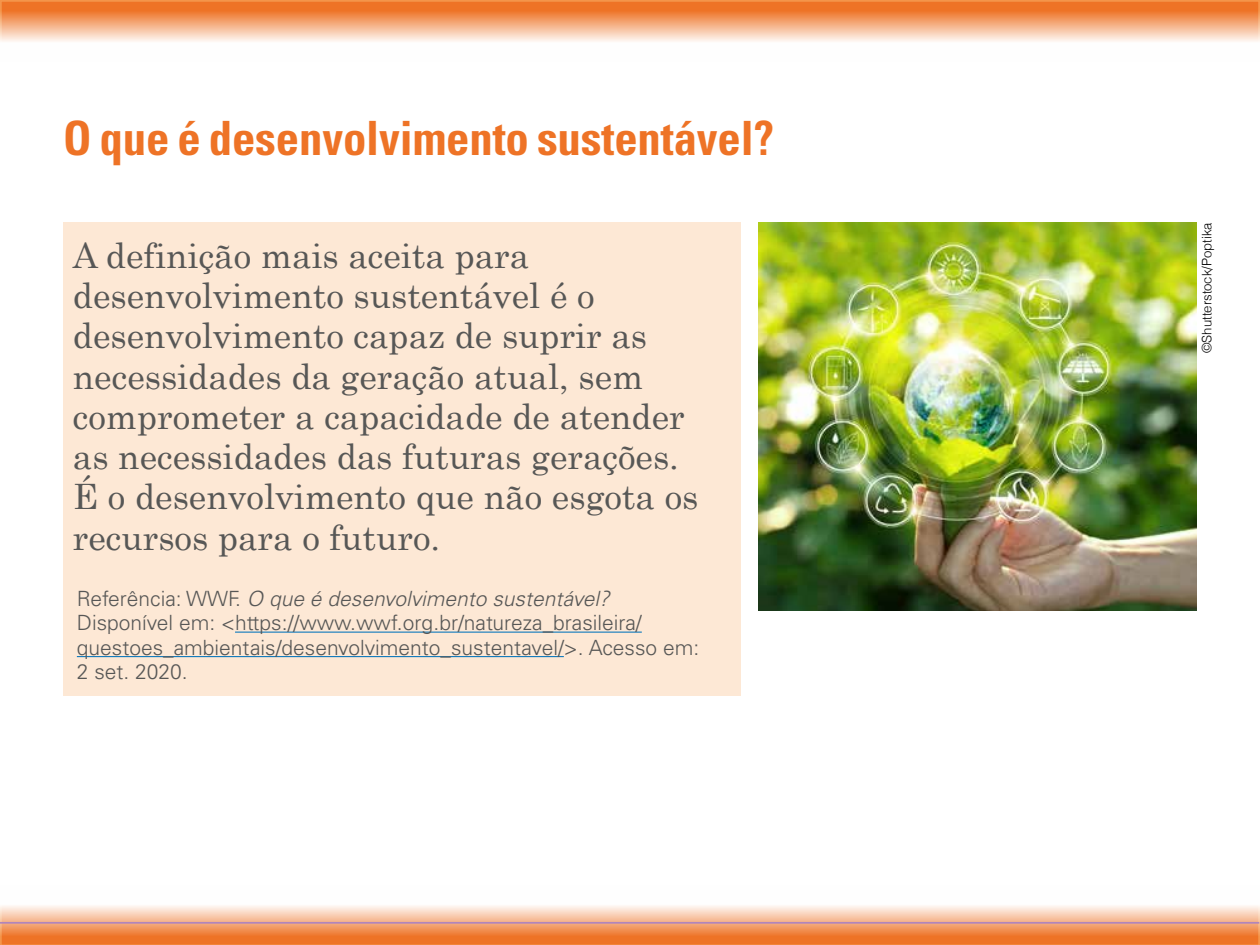
<style>
.page{position:relative;width:1260px;height:945px;background:#fff}
.page>*{position:absolute;margin:0;border:0;box-sizing:border-box;transform-origin:0 0}
.t1{font:700 condensed 47.25px "Univers LT Std";letter-spacing:-.005em;color:#ee7326}
.t2{font:35px/40.2px "Century";color:#575756}
.t3{font:300 21px/24.5px "Univers LT Std";color:#575756}
.t4{font:300 13.12px "Helvetica";color:#000}
.s1{font-style:italic}
</style>
<div class="page">
<svg style="left:0;top:0;width:1260px;height:42px"></svg>
<svg style="left:0;top:906px;width:1260px;height:39px"></svg>
<hr style="left:0;top:922px;width:1259px;height:2px;background:#b085bb">
<div style="left:63px;top:222px;width:677px;height:474px;background:#fde8d5"></div>
<hr style="left:235px;top:632px;width:407px;height:1px;background:#0072bb">
<hr style="left:77px;top:656px;width:487px;height:1px;background:#0072bb">
<img style="left:759px;top:222px;width:438px;height:389px">
<h1 class="t1" style="left:63px;top:109px;width:713px">O que é desenvolvimento sustentável?</h1>
<p class="t2" style="left:73px;top:232px;width:627px">A definição mais aceita para desenvolvimento sustentável é o desenvolvimento capaz de suprir as necessidades da geração atual, sem comprometer a capacidade de atender as necessidades das futuras gerações.<br>É o desenvolvimento que não esgota os recursos para o futuro.</p>
<p class="t3" style="left:77px;top:586px;width:624px">Referência: WWF. <span class="s1">O que é desenvolvimento sustentável?<br></span>Disponível em: &lt;https://www.wwf.org.br/natureza_brasileira/ questoes_ambientais/desenvolvimento_sustentavel/&gt;. Acesso em:<br>2 set. 2020.</p>
<p class="t4" style="left:1196px;top:353px;width:132px;rotate:-90deg">©Shutterstock/Poptika</p>
</div>
